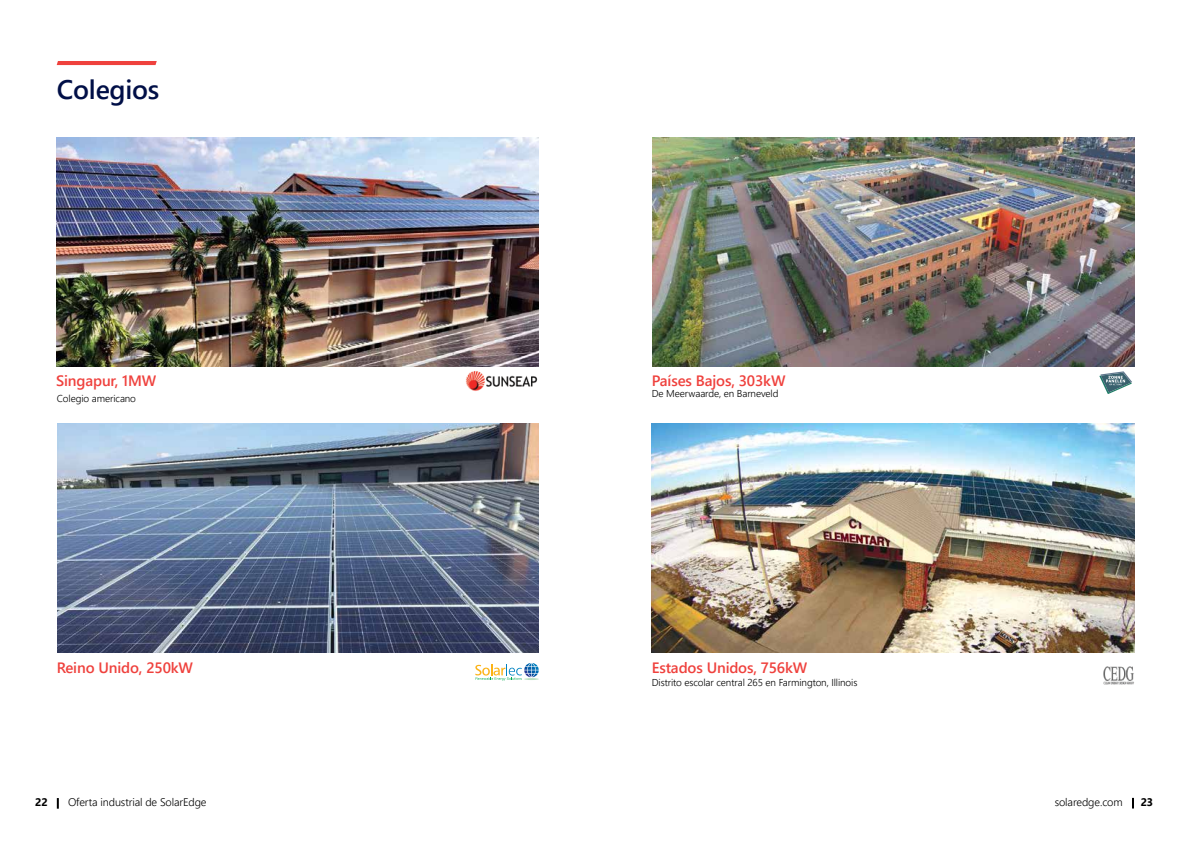
<style>
.page{position:relative;width:1191px;height:842px;background:#fff}
.page>*{position:absolute;margin:0;border:0;box-sizing:border-box;transform-origin:0 0}
.t1{font:600 26.8px "Segoe UI";letter-spacing:-.01em;color:#000f47}
.t2{font:600 15px "Segoe UI";letter-spacing:-.01em;color:#ef413d}
.t3{font:300 11px "Segoe UI";letter-spacing:-.01em;color:#000}
.t4{font:700 11px "Segoe UI";color:#000}
.t5{font:300 10px "Segoe UI";letter-spacing:-.01em;color:#000}
</style>
<div class="page">
<svg style="left:57px;top:798px;width:2px;height:11px"></svg>
<svg style="left:1132px;top:798px;width:2px;height:10px"></svg>
<svg style="left:57px;top:61px;width:100px;height:4px"></svg>
<img style="left:57px;top:138px;width:482px;height:229px">
<img style="left:465px;top:371px;width:73px;height:20px">
<img style="left:652px;top:138px;width:482px;height:229px">
<img style="left:652px;top:424px;width:482px;height:229px">
<svg style="left:1099px;top:371px;width:33px;height:23px"></svg>
<img style="left:1103px;top:666px;width:31px;height:19px">
<img style="left:57px;top:424px;width:482px;height:229px">
<svg style="left:475px;top:663px;width:64px;height:17px"></svg>
<h1 class="t1" style="left:57px;top:68px;width:104px">Colegios</h1>
<h2 class="t2" style="left:56px;top:368px;width:102px">Singapur, 1MW</h2>
<p class="t5" style="left:57px;top:391px;width:81px">Colegio americano</p>
<h2 class="t2" style="left:652px;top:368px;width:135px">Países Bajos, 303kW</h2>
<p class="t5" style="left:652px;top:386px;width:128px">De Meerwaarde, en Barneveld</p>
<h2 class="t2" style="left:57px;top:656px;width:138px">Reino Unido, 250kW</h2>
<h2 class="t2" style="left:652px;top:655px;width:157px">Estados Unidos, 756kW</h2>
<p class="t5" style="left:652px;top:674px;width:207px">Distrito escolar central 265 en Farmington, Illinois</p>
<p class="t4" style="left:35px;top:793px;width:14px">22</p>
<p class="t3" style="left:68px;top:793px;width:140px">Oferta industrial de SolarEdge</p>
<p class="t3" style="left:1054px;top:793px;width:69px">solaredge.com</p>
<p class="t4" style="left:1140px;top:793px;width:14px">23</p>
</div>
